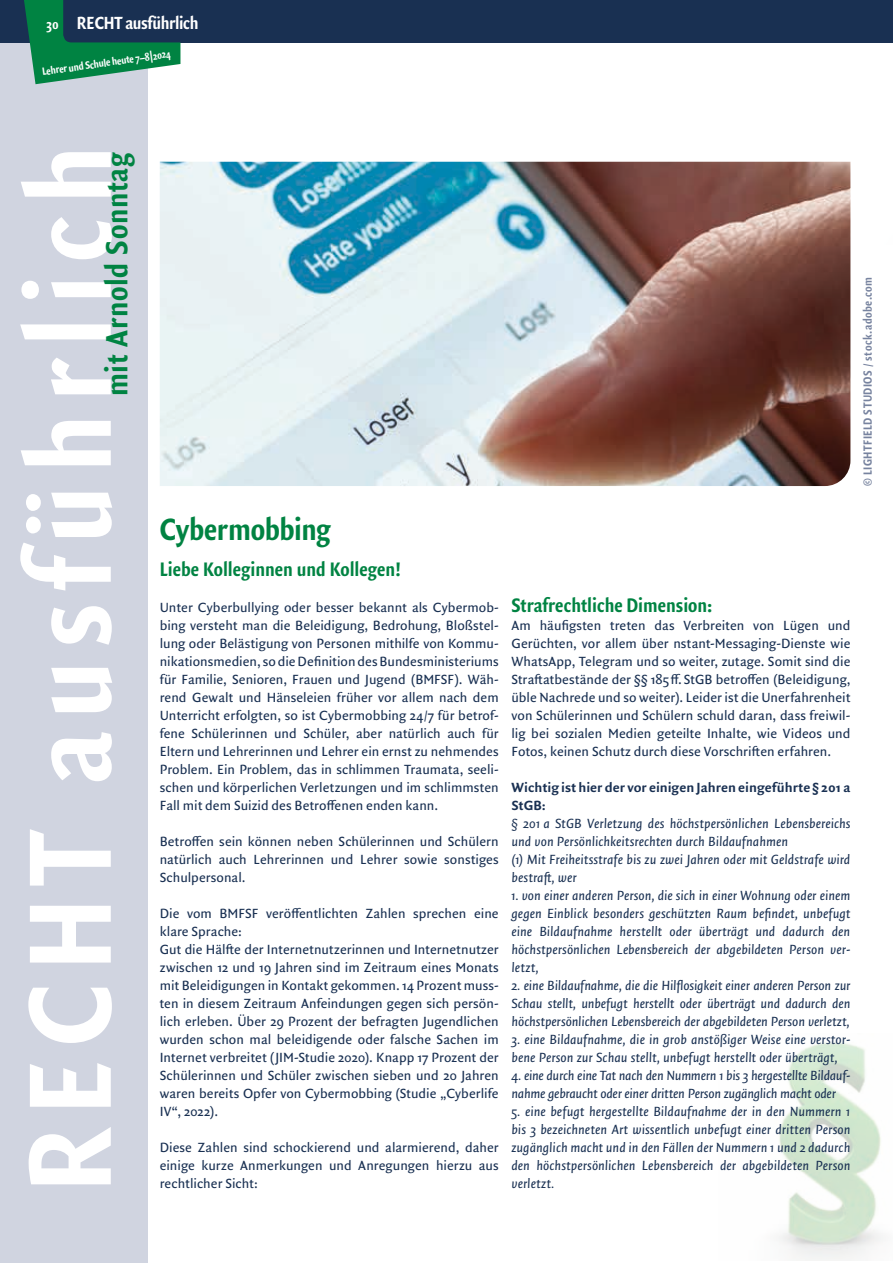
<style>
.page{position:relative;width:893px;height:1263px;background:#fff}
.page>*{position:absolute;margin:0;border:0;box-sizing:border-box;transform-origin:0 0}
.t1{font:700 126px "Quadraat Sans OT Con";letter-spacing:.1em;color:#fff}
.t2{font:700 33px "Quadraat Sans OT Con";letter-spacing:.015em;color:#008342}
.t3{font:700 33px "Quadraat Sans OT Con";letter-spacing:-.01em;color:#008342}
.t4{font:700 21px "Quadraat Sans OT Con";color:#008342}
.t5{font:700 18.9px "Quadraat Sans OT Con";letter-spacing:-.02em;color:#fff}
.t6{font:14.25px/18px "Quadraat Sans Pro";color:#193052;text-align:justify}
.t7{font:italic 14.25px/18px "Quadraat Sans Pro";color:#193052;text-align:justify}
.t8{font:italic 14.25px/18px "Quadraat Sans Pro";letter-spacing:-.02em;color:#193052}
.t9{font:700 14.25px/18px "Quadraat Sans Pro";letter-spacing:.005em;color:#193052}
.t10{font:700 12.75px "Quadraat Sans OT Con";letter-spacing:.035em;color:#77839f}
.t11{font:700 11.4px "Quadraat Sans OT Con";color:#fff}
.s1{font-size:15px}
</style>
<div class="page">
<img style="left:779px;top:1042px;width:104px;height:218px">
<div style="left:0;top:0;width:147px;height:1263px;background:#d0d4e0"></div>
<div style="left:0;top:0;width:893px;height:43px;background:#193052"></div>
<svg style="left:24px;top:0;width:156px;height:84px"></svg>
<img style="left:160px;top:162px;width:690px;height:324px">
<h3 class="t5" style="left:46px;top:12px;width:154px"><span class="s1">30</span> RECHT ausführlich</h3>
<p class="t11" style="left:41px;top:65px;width:131px;rotate:-8deg">Lehrer und Schule heute 7–8|2024</p>
<h2 class="t2" style="left:98px;top:396px;width:245px;rotate:-90deg">mit Arnold Sonntag</h2>
<h1 class="t1" style="left:-4px;top:1192px;width:1048px;rotate:-90deg">RECHT ausführlich</h1>
<p class="t10" style="left:860px;top:486px;width:211px;rotate:-90deg">© LIGHTFIELD STUDIOS / stock.adobe.com</p>
<h2 class="t3" style="left:160px;top:510px;width:172px">Cybermobbing</h2>
<h3 class="t4" style="left:160px;top:557px;width:243px">Liebe Kolleginnen und Kollegen!</h3>
<p class="t6" style="left:160px;top:598px;width:340px">Unter Cyberbullying oder besser bekannt als Cybermob&shy;bing versteht man die Beleidigung, Bedrohung, Bloßstel&shy;lung oder Belästigung von Personen mithilfe von Kommu&shy;nikationsmedien, so die Definition des Bundesministeriums für Familie, Senioren, Frauen und Jugend (BMFSF). Wäh&shy;rend Gewalt und Hänseleien früher vor allem nach dem Unterricht erfolgten, so ist Cybermobbing 24/7 für betrof&shy;fene Schülerinnen und Schüler, aber natürlich auch für Eltern und Lehrerinnen und Lehrer ein ernst zu nehmendes Problem. Ein Problem, das in schlimmen Traumata, seeli&shy;schen und körperlichen Verletzungen und im schlimmsten Fall mit dem Suizid des Betroffenen enden kann.</p>
<p class="t6" style="left:160px;top:832px;width:340px">Betroffen sein können neben Schülerinnen und Schülern natürlich auch Lehrerinnen und Lehrer sowie sonstiges Schulpersonal.</p>
<p class="t6" style="left:160px;top:904px;width:340px;text-align:left">Die vom BMFSF veröffentlichten Zahlen sprechen eine klare Sprache:<br>Gut die Hälfte der Internetnutzerinnen und Internetnutzer zwischen 12 und 19 Jahren sind im Zeitraum eines Monats mit Beleidigungen in Kontakt gekommen. 14 Prozent muss&shy;ten in diesem Zeitraum Anfeindungen gegen sich persön&shy;lich erleben. Über 29 Prozent der befragten Jugendlichen wurden schon mal beleidigende oder falsche Sachen im Internet verbreitet (JIM-Studie 2020). Knapp 17 Prozent der Schülerinnen und Schüler zwischen sieben und 20 Jahren waren bereits Opfer von Cybermobbing (Studie „Cyberlife IV“, 2022).</p>
<p class="t6" style="left:160px;top:1138px;width:340px">Diese Zahlen sind schockierend und alarmierend, daher einige kurze Anmerkungen und Anregungen hierzu aus rechtlicher Sicht:</p>
<h3 class="t4" style="left:511px;top:593px;width:202px">Strafrechtliche Dimension:</h3>
<p class="t6" style="left:511px;top:616px;width:340px">Am häufigsten treten das Verbreiten von Lügen und Gerüchten, vor allem über nstant-Messaging-Dienste wie WhatsApp, Telegram und so weiter, zutage. Somit sind die Straftatbestände der §§ 185ff. StGB betroffen (Beleidigung, üble Nachrede und so weiter). Leider ist die Unerfahrenheit von Schülerinnen und Schülern schuld daran, dass freiwil&shy;lig bei sozialen Medien geteilte Inhalte, wie Videos und Fotos, keinen Schutz durch diese Vorschriften erfahren.</p>
<p class="t9" style="left:511px;top:778px;width:340px">Wichtig ist hier der vor einigen Jahren eingeführte § 201 a<br>StGB:</p>
<p class="t7" style="left:511px;top:814px;width:340px;text-align:left">§ 201 a StGB Verletzung des höchstpersönlichen Lebensbereichs und von Persönlichkeitsrechten durch Bildaufnahmen<br>(1) Mit Freiheitsstrafe bis zu zwei Jahren oder mit Geldstrafe wird bestraft, wer</p>
<p class="t7" style="left:511px;top:886px;width:340px">1. von einer anderen Person, die sich in einer Wohnung oder einem gegen Einblick besonders geschützten Raum befindet, unbefugt eine Bildaufnahme herstellt oder überträgt und dadurch den höchstpersönlichen Lebensbereich der abgebildeten Person ver&shy;letzt,</p>
<p class="t7" style="left:511px;top:976px;width:340px">2. eine Bildaufnahme, die die Hilflosigkeit einer anderen Person zur Schau stellt, unbefugt herstellt oder überträgt und dadurch den höchstpersönlichen Lebensbereich der abgebildeten Person verletzt,</p>
<p class="t7" style="left:511px;top:1030px;width:340px">3. eine Bildaufnahme, die in grob anstößiger Weise eine verstor&shy;bene Person zur Schau stellt, unbefugt herstellt oder überträgt,</p>
<p class="t8" style="left:511px;top:1066px;width:340px">4. eine durch eine Tat nach den Nummern 1 bis 3 hergestellte Bildauf&shy;nahme gebraucht oder einer dritten Person zugänglich macht oder</p>
<p class="t7" style="left:511px;top:1102px;width:340px">5. eine befugt hergestellte Bildaufnahme der in den Nummern 1 bis 3 bezeichneten Art wissentlich unbefugt einer dritten Person zugänglich macht und in den Fällen der Nummern 1 und 2 dadurch den höchstpersönlichen Lebensbereich der abgebildeten Person verletzt.</p>
</div>
